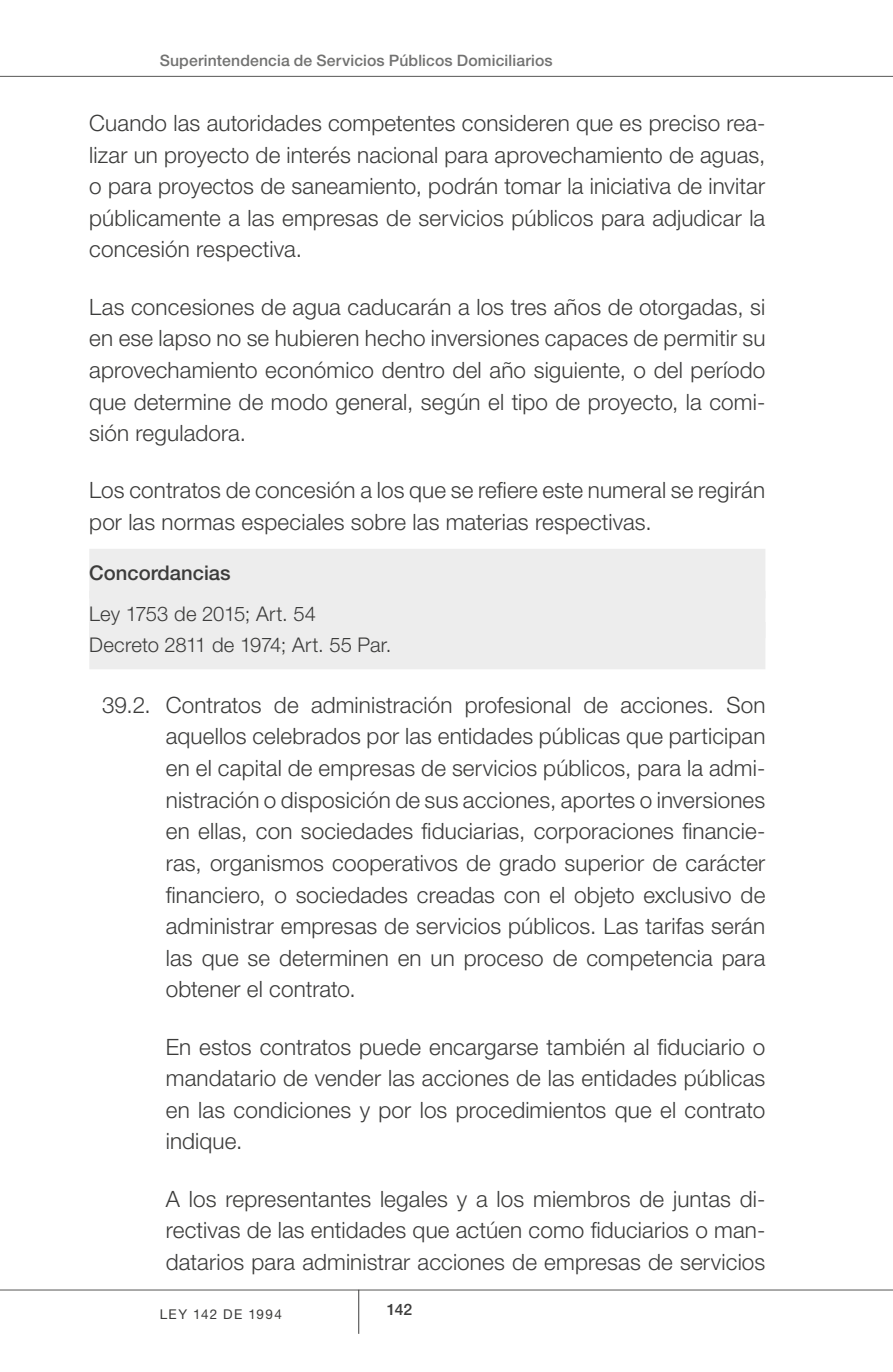
<style>
.page{position:relative;width:893px;height:1372px;background:#fff}
.page>*{position:absolute;margin:0;border:0;box-sizing:border-box;transform-origin:0 0}
.t1{font:300 22.5px/31.5px "Helvetica Neue LT Std";letter-spacing:.005em;color:#3c3c3b;text-align:justify}
.t2{font:300 20.25px/31.3px "Helvetica Neue LT Std";color:#3c3c3b}
.t3{font:500 20.25px "Helvetica Neue LT Std";color:#3c3c3b}
.t4{font:500 15.75px "Helvetica Neue LT Std";letter-spacing:.01em;color:#727271}
.t5{font:500 15.75px "Helvetica Neue LT Std";color:#3c3c3b}
.t6{font:13.5px "Helvetica Neue LT Std";letter-spacing:.1em;color:#3c3c3b}
</style>
<div class="page">
<hr style="left:0;top:1289px;width:893px;height:1px;background:#575756">
<hr style="left:358px;top:1289px;width:1px;height:44px;background:#3c3c3b">
<hr style="left:0;top:76px;width:893px;height:1px;background:#575756">
<div style="left:89px;top:549px;width:676px;height:49px;background:#ededed"></div>
<div style="left:89px;top:590px;width:676px;height:48px;background:#ededed"></div>
<div style="left:89px;top:622px;width:676px;height:47px;background:#ededed"></div>
<p class="t4" style="left:160px;top:51px;width:394px">Superintendencia de Servicios Públicos Domiciliarios</p>
<p class="t1" style="left:89px;top:107px;width:678px">Cuando las autoridades competentes consideren que es preciso rea&shy;lizar un proyecto de interés nacional para aprovechamiento de aguas, o para proyectos de saneamiento, podrán tomar la iniciativa de invitar públicamente a las empresas de servicios públicos para adjudicar la concesión respectiva.</p>
<p class="t1" style="left:89px;top:290px;width:678px">Las concesiones de agua caducarán a los tres años de otorgadas, si en ese lapso no se hubieren hecho inversiones capaces de permitir su aprovechamiento económico dentro del año siguiente, o del período que determine de modo general, según el tipo de proyecto, la comi&shy;sión reguladora.</p>
<p class="t1" style="left:89px;top:474px;width:677px">Los contratos de concesión a los que se refiere este numeral se regirán por las normas especiales sobre las materias respectivas.</p>
<p class="t3" style="left:89px;top:561px;width:143px">Concordancias</p>
<p class="t2" style="left:89px;top:598px;width:304px">Ley 1753 de 2015; Art. 54<br>Decreto 2811 de 1974; Art. 55 Par.</p>
<p class="t1" style="left:166px;top:688px;width:601px;text-indent:-64px">39.2. Contratos de administración profesional de acciones. Son aquellos celebrados por las entidades públicas que participan en el capital de empresas de servicios públicos, para la admi&shy;nistración o disposición de sus acciones, aportes o inversiones en ellas, con sociedades fiduciarias, corporaciones financie&shy;ras, organismos cooperativos de grado superior de carácter financiero, o sociedades creadas con el objeto exclusivo de administrar empresas de servicios públicos. Las tarifas serán las que se determinen en un proceso de competencia para obtener el contrato.</p>
<p class="t1" style="left:166px;top:1030px;width:601px">En estos contratos puede encargarse también al fiduciario o mandatario de vender las acciones de las entidades públicas en las condiciones y por los procedimientos que el contrato indique.</p>
<p class="t1" style="left:166px;top:1182px;width:601px">A los representantes legales y a los miembros de juntas di&shy;rectivas de las entidades que actúen como fiduciarios o man&shy;datarios para administrar acciones de empresas de servicios</p>
<p class="t6" style="left:160px;top:1305px;width:124px">LEY 142 DE 1994</p>
<p class="t5" style="left:387px;top:1299px;width:27px">142</p>
</div>
